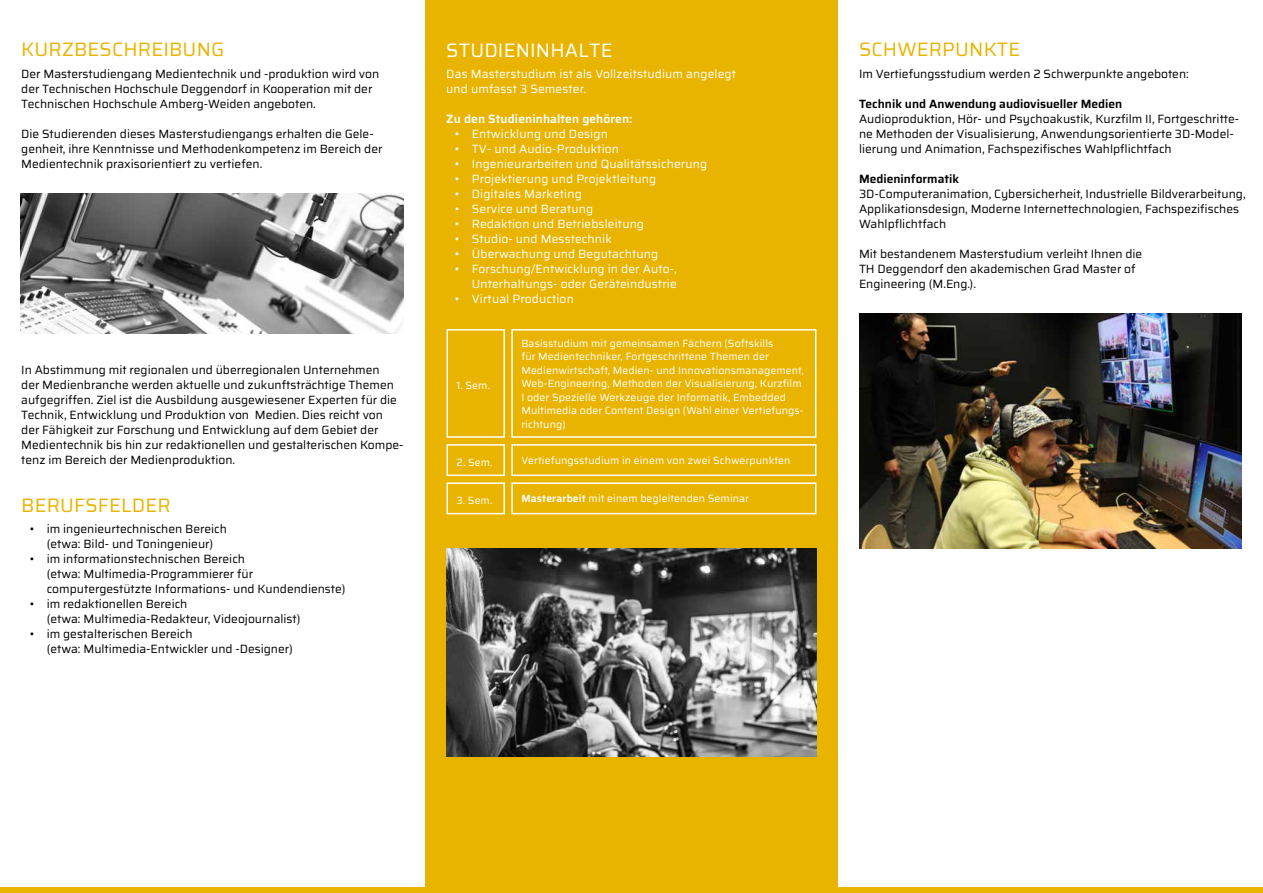
<style>
.page{position:relative;width:1263px;height:893px;background:#fff}
.page>*{position:absolute;margin:0;border:0;box-sizing:border-box;transform-origin:0 0}
.t1{font:19.5px "Saira";letter-spacing:.01em;color:#e9b400}
.t2{font:19.5px "Saira";letter-spacing:.01em;color:#fff}
.t3{font:12px/15px "Saira";color:#000}
.t4{font:12px/15px "Saira";letter-spacing:.01em;color:#fff}
.t5{font:600 12px "Saira";color:#000}
.t6{font:600 12px "Saira";letter-spacing:.01em;color:#fff}
.t7{font:10.5px/13.5px "Saira";letter-spacing:.01em;color:#fff}
.s1{font-weight:600}
</style>
<div class="page">
<div style="left:0;top:888px;width:1263px;height:5px;background:#e9b400"></div>
<div style="left:425px;top:0;width:413px;height:893px;background:#e9b400"></div>
<img style="left:859px;top:314px;width:383px;height:234px">
<img style="left:21px;top:194px;width:383px;height:140px">
<div style="left:511px;top:329px;width:305px;height:109px;border:2px solid #fff"></div>
<div style="left:511px;top:444px;width:305px;height:32px;border:2px solid #fff"></div>
<div style="left:511px;top:482px;width:305px;height:32px;border:2px solid #fff"></div>
<div style="left:446px;top:329px;width:59px;height:109px;border:2px solid #fff"></div>
<div style="left:446px;top:444px;width:59px;height:32px;border:2px solid #fff"></div>
<div style="left:446px;top:482px;width:59px;height:32px;border:2px solid #fff"></div>
<img style="left:446px;top:548px;width:370px;height:209px">
<h1 class="t1" style="left:21px;top:35px;width:205px">KURZBESCHREIBUNG</h1>
<p class="t3" style="left:21px;top:66px;width:360px">Der Masterstudiengang Medientechnik und -produktion wird von der Technischen Hochschule Deggendorf in Kooperation mit der<br>Technischen Hochschule Amberg-Weiden angeboten.</p>
<p class="t3" style="left:21px;top:126px;width:363px">Die Studierenden dieses Masterstudiengangs erhalten die Gele&shy;genheit, ihre Kenntnisse und Methodenkompetenz im Bereich der<br>Medientechnik praxisorientiert zu vertiefen.</p>
<p class="t3" style="left:21px;top:362px;width:384px">In Abstimmung mit regionalen und überregionalen Unternehmen<br>der Medienbranche werden aktuelle und zukunftsträchtige Themen aufgegriffen. Ziel ist die Ausbildung ausgewiesener Experten für die Technik, Entwicklung und Produktion von Medien. Dies reicht von der Fähigkeit zur Forschung und Entwicklung auf dem Gebiet der Medientechnik bis hin zur redaktionellen und gestalterischen Kompe&shy;tenz im Bereich der Medienproduktion.</p>
<h1 class="t1" style="left:21px;top:490px;width:151px">BERUFSFELDER</h1>
<p class="t3" style="left:30px;top:521px;width:199px;text-align:center">• im ingenieurtechnischen Bereich (etwa: Bild- und Toningenieur)</p>
<p class="t3" style="left:47px;top:551px;width:300px;text-indent:-17px">• im informationstechnischen Bereich<br>(etwa: Multimedia-Programmierer für computergestützte Informations- und Kundendienste)</p>
<p class="t3" style="left:47px;top:596px;width:255px;text-indent:-17px">• im redaktionellen Bereich<br>(etwa: Multimedia-Redakteur, Videojournalist)</p>
<p class="t3" style="left:47px;top:626px;width:248px;text-indent:-17px">• im gestalterischen Bereich<br>(etwa: Multimedia-Entwickler und -Designer)</p>
<h1 class="t2" style="left:446px;top:35px;width:168px">STUDIENINHALTE</h1>
<p class="t4" style="left:446px;top:66px;width:291px">Das Masterstudium ist als Vollzeitstudium angelegt und umfasst 3 Semester.</p>
<p class="t6" style="left:446px;top:109px;width:188px">Zu den Studieninhalten gehören:</p>
<p class="t4" style="left:455px;top:126px;width:155px">• Entwicklung und Design</p>
<p class="t4" style="left:455px;top:141px;width:166px">• TV- und Audio-Produktion</p>
<p class="t4" style="left:455px;top:156px;width:254px">• Ingenieurarbeiten und Qualitätssicherung</p>
<p class="t4" style="left:455px;top:171px;width:203px">• Projektierung und Projektleitung</p>
<p class="t4" style="left:455px;top:186px;width:128px">• Digitales Marketing</p>
<p class="t4" style="left:455px;top:201px;width:140px">• Service und Beratung</p>
<p class="t4" style="left:455px;top:216px;width:191px">• Redaktion und Betriebsleitung</p>
<p class="t4" style="left:455px;top:231px;width:158px">• Studio- und Messtechnik</p>
<p class="t4" style="left:455px;top:246px;width:205px">• Überwachung und Begutachtung</p>
<p class="t4" style="left:455px;top:261px;width:224px;text-align:right">• Forschung/Entwicklung in der Auto-,<br>Unterhaltungs- oder Geräteindustrie</p>
<p class="t4" style="left:455px;top:291px;width:121px">• Virtual Production</p>
<p class="t7" style="left:456px;top:379px;width:35px">1. Sem.</p>
<p class="t7" style="left:456px;top:455px;width:37px">2. Sem.</p>
<p class="t7" style="left:456px;top:494px;width:37px">3. Sem.</p>
<p class="t7" style="left:521px;top:336px;width:284px">Basisstudium mit gemeinsamen Fächern (Softskills<br>für Medientechniker, Fortgeschrittene Themen der Medienwirtschaft, Medien- und Innovationsmanagement, Web-Engineering, Methoden der Visualisierung, Kurzfilm I oder Spezielle Werkzeuge der Informatik, Embedded Multimedia oder Content Design (Wahl einer Vertiefungs&shy;richtung)</p>
<p class="t7" style="left:521px;top:453px;width:271px">Vertiefungsstudium in einem von zwei Schwerpunkten</p>
<p class="t7" style="left:521px;top:492px;width:229px"><span class="s1">Masterarbeit</span> mit einem begleitenden Seminar</p>
<h1 class="t1" style="left:859px;top:35px;width:163px">SCHWERPUNKTE</h1>
<p class="t3" style="left:859px;top:66px;width:331px">Im Vertiefungsstudium werden 2 Schwerpunkte angeboten:</p>
<p class="t5" style="left:859px;top:94px;width:265px">Technik und Anwendung audiovisueller Medien</p>
<p class="t3" style="left:859px;top:111px;width:382px">Audioproduktion, Hör- und Psychoakustik, Kurzfilm II, Fortgeschritte&shy;ne Methoden der Visualisierung, Anwendungsorientierte 3D-Model&shy;lierung und Animation, Fachspezifisches Wahlpflichtfach</p>
<p class="t5" style="left:859px;top:169px;width:102px">Medieninformatik</p>
<p class="t3" style="left:859px;top:186px;width:388px">3D-Computeranimation, Cybersicherheit, Industrielle Bildverarbeitung,<br>Applikationsdesign, Moderne Internettechnologien, Fachspezifisches<br>Wahlpflichtfach</p>
<p class="t3" style="left:859px;top:246px;width:285px">Mit bestandenem Masterstudium verleiht Ihnen die<br>TH Deggendorf den akademischen Grad Master of<br>Engineering (M.Eng.).</p>
</div>
